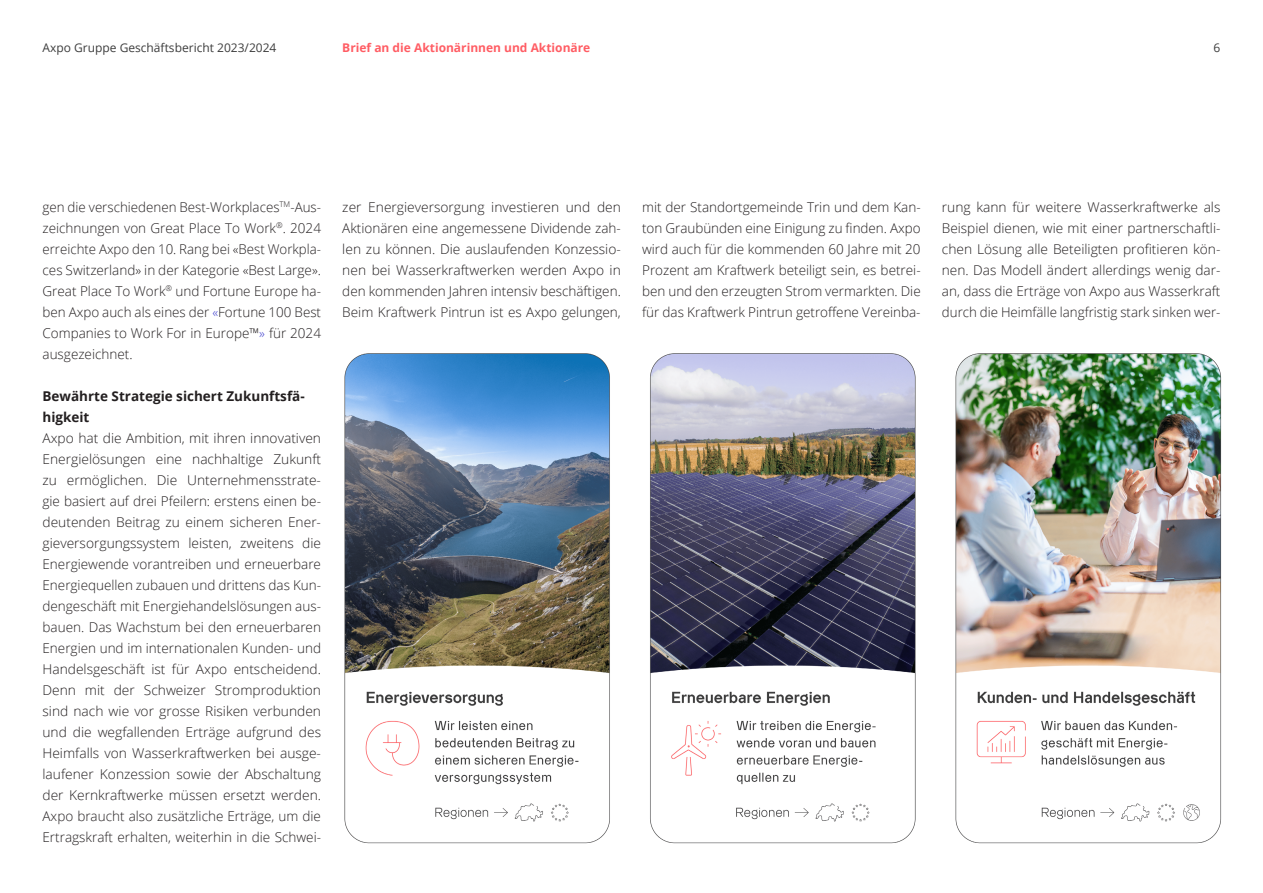
<style>
.page{position:relative;width:1263px;height:893px;background:#fff}
.page>*{position:absolute;margin:0;border:0;box-sizing:border-box;transform-origin:0 0}
.t1{font:300 13.5px/21px "Open Sans";color:#231f20;text-align:justify}
.t2{font:700 13.5px/21px "Open Sans";color:#231f20}
.t3{font:12px "Open Sans";color:#3d3d3d}
.t4{font:700 12px "Open Sans";color:#ff5d64}
.s1{color:#4545cf}
</style>
<div class="page">
<img style="left:344px;top:353px;width:878px;height:491px">
<p class="t3" style="left:43px;top:39px;width:235px">Axpo Gruppe Geschäftsbericht 2023/2024</p>
<p class="t4" style="left:342px;top:39px;width:250px">Brief an die Aktionärinnen und Aktionäre</p>
<p class="t3" style="left:1213px;top:39px;width:8px">6</p>
<p class="t1" style="left:43px;top:196px;width:280px">gen die verschiedenen Best-Workplaces<sup>TM</sup>-Aus&shy;zeichnungen von Great Place To Work<sup>®</sup>. 2024 erreichte Axpo den 10. Rang bei «Best Workpla&shy;ces Switzerland» in der Kategorie «Best Large».<br>Great Place To Work<sup>®</sup> und Fortune Europe ha&shy;ben Axpo auch als eines der <span class="s1">«</span>Fortune 100 Best Companies to Work For in Europe™<span class="s1">»</span> für 2024 ausgezeichnet.</p>
<p class="t2" style="left:43px;top:385px;width:264px">Bewährte Strategie sichert Zukunftsfä&shy;higkeit</p>
<p class="t1" style="left:43px;top:427px;width:280px">Axpo hat die Ambition, mit ihren innovativen Energielösungen eine nachhaltige Zukunft zu ermöglichen. Die Unternehmensstrate&shy;gie basiert auf drei Pfeilern: erstens einen be&shy;deutenden Beitrag zu einem sicheren Ener&shy;gieversorgungssystem leisten, zweitens die Energiewende vorantreiben und erneuerbare Energiequellen zubauen und drittens das Kun&shy;dengeschäft mit Energiehandelslösungen aus&shy;bauen. Das Wachstum bei den erneuerbaren Energien und im internationalen Kunden- und Handelsgeschäft ist für Axpo entscheidend.<br>Denn mit der Schweizer Stromproduktion sind nach wie vor grosse Risiken verbunden und die wegfallenden Erträge aufgrund des Heimfalls von Wasserkraftwerken bei ausge&shy;laufener Konzession sowie der Abschaltung der Kernkraftwerke müssen ersetzt werden.<br>Axpo braucht also zusätzliche Erträge, um die Ertragskraft erhalten, weiterhin in die Schwei-</p>
<p class="t1" style="left:342px;top:196px;width:280px">zer Energieversorgung investieren und den Aktionären eine angemessene Dividende zah&shy;len zu können. Die auslaufenden Konzessio&shy;nen bei Wasserkraftwerken werden Axpo in den kommenden Jahren intensiv beschäftigen.<br>Beim Kraftwerk Pintrun ist es Axpo gelungen,</p>
<p class="t1" style="left:642px;top:196px;width:280px">mit der Standortgemeinde Trin und dem Kan&shy;ton Graubünden eine Einigung zu finden. Axpo wird auch für die kommenden 60 Jahre mit 20<br>Prozent am Kraftwerk beteiligt sein, es betrei&shy;ben und den erzeugten Strom vermarkten. Die für das Kraftwerk Pintrun getroffene Vereinba-</p>
<p class="t1" style="left:942px;top:196px;width:280px">rung kann für weitere Wasserkraftwerke als Beispiel dienen, wie mit einer partnerschaftli&shy;chen Lösung alle Beteiligten profitieren kön&shy;nen. Das Modell ändert allerdings wenig dar&shy;an, dass die Erträge von Axpo aus Wasserkraft durch die Heimfälle langfristig stark sinken wer-</p>
</div>
